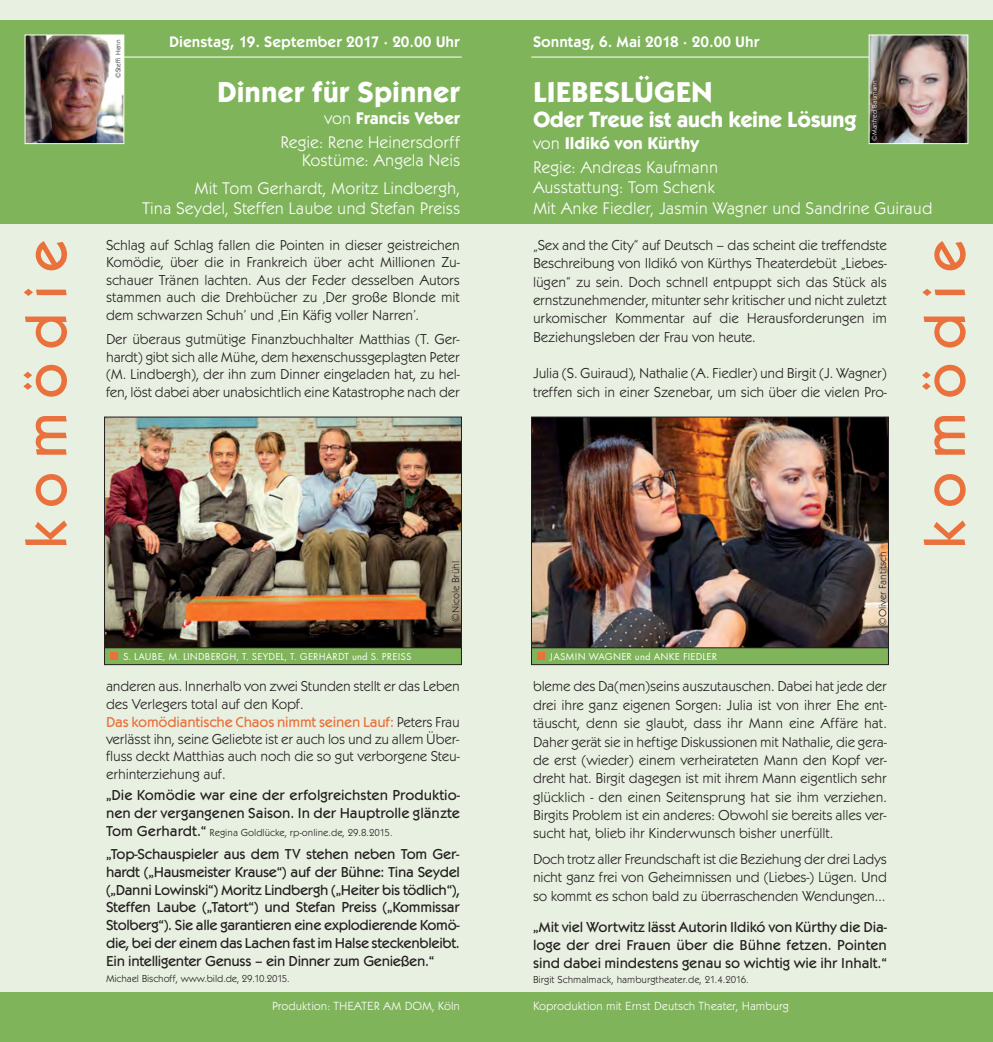
<style>
.page{position:relative;width:993px;height:1042px;background:#fff}
.page>*{position:absolute;margin:0;border:0;box-sizing:border-box;transform-origin:0 0}
.t1{font:500 59.5px "Kabel Itc T";letter-spacing:.22em;color:#ea713c}
.t2{font:700 29.75px "Kabel Itc T";color:#fff}
.t3{font:700 22.75px "Kabel Itc T";letter-spacing:-.02em;color:#fff}
.t4{font:17.5px/23.6px "Kabel Itc T";color:#fff;text-align:right}
.t5{font:600 15.75px "Kabel Itc T";color:#fff}
.t6{font:14.88px/18.4px "Kabel Itc T";letter-spacing:-.01em;color:#231f20;text-align:justify}
.t7{font:500 14.88px/17.8px "Kabel Itc T";letter-spacing:-.005em;color:#231f20;text-align:justify}
.t8{font:12.25px "Kabel Itc T";color:#fff}
.t9{font:10.5px "Kabel Itc T";letter-spacing:-.005em;color:#231f20}
.t10{font:10.5px "Futura T";letter-spacing:.015em;color:#fff}
.t11{font:7px "Kabel Itc T";letter-spacing:.015em;color:#fff}
.t12{font:7px "Kabel Itc T";letter-spacing:.015em;color:#231f20}
.s1{font-weight:700}
.s2{font-weight:500;color:#ea713c}
.s3{font-weight:500;font-size:14.88px}
</style>
<div class="page">
<div style="left:0;top:0;width:496px;height:1042px;background:#e8f0e1"></div>
<div style="left:0;top:20px;width:496px;height:203px;background:#80b45b"></div>
<div style="left:0;top:992px;width:497px;height:50px;background:#80b45b"></div>
<hr style="left:114px;top:57px;width:347px;height:1px;background:#fff">
<div style="left:496px;top:0;width:496px;height:1042px;background:#e8f0e1"></div>
<div style="left:496px;top:20px;width:496px;height:203px;background:#80b45b"></div>
<div style="left:496px;top:992px;width:496px;height:50px;background:#80b45b"></div>
<hr style="left:531px;top:57px;width:343px;height:1px;background:#fff">
<img style="left:106px;top:419px;width:353px;height:228px">
<div style="left:105px;top:648px;width:356px;height:16px;background:#80b45b"></div>
<div style="left:104px;top:647px;width:357px;height:18px;border:1px solid #231f20"></div>
<div style="left:111px;top:653px;width:7px;height:7px;background:#ea713c"></div>
<img style="left:533px;top:419px;width:353px;height:228px">
<div style="left:531px;top:648px;width:356px;height:16px;background:#80b45b"></div>
<div style="left:531px;top:647px;width:357px;height:18px;border:1px solid #231f20"></div>
<div style="left:537px;top:653px;width:8px;height:7px;background:#ea713c"></div>
<img style="left:870px;top:37px;width:95px;height:105px">
<div style="left:868px;top:35px;width:99px;height:109px;border:1px solid #fff"></div>
<img style="left:27px;top:37px;width:95px;height:105px">
<div style="left:25px;top:35px;width:99px;height:109px;border:1px solid #fff"></div>
<h1 class="t1" style="left:25px;top:549px;width:311px;rotate:-90deg">komödie</h1>
<p class="t12" style="left:116px;top:78px;width:41px;rotate:-90deg">©Steffi Henn</p>
<p class="t5" style="left:169px;top:36px;width:292px">Dienstag, 19. September 2017 · 20.00 Uhr</p>
<h2 class="t2" style="left:217px;top:81px;width:244px">Dinner für Spinner</h2>
<p class="t4" style="left:280px;top:108px;width:181px">von <span class="s1">Francis Veber<br></span>Regie: Rene Heinersdorff</p>
<p class="t4" style="left:194px;top:148px;width:267px;line-height:27.5px">Kostüme: Angela Neis<br>Mit Tom Gerhardt, Moritz Lindbergh,</p>
<p class="t4" style="left:142px;top:198px;width:319px">Tina Seydel, Steffen Laube und Stefan Preiss</p>
<p class="t6" style="left:106px;top:237px;width:355px;line-height:17.5px">Schlag auf Schlag fallen die Pointen in dieser geistreichen Komödie, über die in Frankreich über acht Millionen Zu&shy;schauer Tränen lachten. Aus der Feder desselben Autors stammen auch die Drehbücher zu ‚Der große Blonde mit dem schwarzen Schuh’ und ‚Ein Käfig voller Narren’.</p>
<p class="t6" style="left:106px;top:332px;width:355px;line-height:17.5px">Der überaus gutmütige Finanzbuchhalter Matthias (T. Ger&shy;hardt) gibt sich alle Mühe, dem hexenschussgeplagten Peter (M. Lindbergh), der ihn zum Dinner eingeladen hat, zu hel&shy;fen, löst dabei aber unabsichtlich eine Katastrophe nach der</p>
<p class="t10" style="left:123px;top:652px;width:290px">S. LAUBE, M. LINDBERGH, T. SEYDEL, T. GERHARDT und S. PREISS</p>
<p class="t9" style="left:452px;top:622px;width:62px;rotate:-90deg">©Nicole Brühl</p>
<p class="t6" style="left:106px;top:679px;width:355px;line-height:17.5px;text-align:left">anderen aus. Innerhalb von zwei Stunden stellt er das Leben des Verlegers total auf den Kopf.<br><span class="s2">Das komödiantische Chaos nimmt seinen Lauf:</span> Peters Frau verlässt ihn, seine Geliebte ist er auch los und zu allem Über&shy;fluss deckt Matthias auch noch die so gut verborgene Steu&shy;erhinterziehung auf.</p>
<p class="t7" style="left:106px;top:787px;width:355px">„Die Komödie war eine der erfolgreichsten Produktio&shy;nen der vergangenen Saison. In der Hauptrolle glänzte</p>
<p class="t9" style="left:106px;top:829px;width:288px"><span class="s3">Tom Gerhardt.“</span> Regina Goldlücke, rp-online.de, 29.8.2015.</p>
<p class="t7" style="left:106px;top:846px;width:355px">„Top-Schauspieler aus dem TV stehen neben Tom Ger&shy;hardt („Hausmeister Krause“) auf der Bühne: Tina Seydel („Danni Lowinski“) Moritz Lindbergh („Heiter bis tödlich“), Steffen Laube („Tatort“) und Stefan Preiss („Kommissar Stolberg“). Sie alle garantieren eine explodierende Komö&shy;die, bei der einem das Lachen fast im Halse steckenbleibt.<br>Ein intelligenter Genuss – ein Dinner zum Genießen.“</p>
<p class="t9" style="left:106px;top:975px;width:185px">Michael Bischoff, www.bild.de, 29.10.2015.</p>
<p class="t8" style="left:272px;top:1001px;width:189px">Produktion: THEATER AM DOM, Köln</p>
<p class="t5" style="left:533px;top:36px;width:228px">Sonntag, 6. Mai 2018 · 20.00 Uhr</p>
<h2 class="t2" style="left:533px;top:81px;width:181px">LIEBESLÜGEN</h2>
<h3 class="t3" style="left:533px;top:111px;width:325px">Oder Treue ist auch keine Lösung</h3>
<p class="t4" style="left:533px;top:133px;width:187px;text-align:left">von <span class="s1">Ildikó von Kürthy<br></span>Regie: Andreas Kaufmann</p>
<p class="t4" style="left:533px;top:179px;width:401px;line-height:20.1px;text-align:left">Ausstattung: Tom Schenk<br>Mit Anke Fiedler, Jasmin Wagner und Sandrine Guiraud</p>
<p class="t11" style="left:871px;top:141px;width:62px;rotate:-90deg">©Manfred Baumann</p>
<p class="t6" style="left:533px;top:237px;width:355px">„Sex and the City“ auf Deutsch – das scheint die treffendste Beschreibung von Ildikó von Kürthys Theaterdebüt „Liebes&shy;lügen“ zu sein. Doch schnell entpuppt sich das Stück als ernstzunehmender, mitunter sehr kritischer und nicht zuletzt urkomischer Kommentar auf die Herausforderungen im Beziehungsleben der Frau von heute.</p>
<p class="t6" style="left:533px;top:365px;width:355px">Julia (S. Guiraud), Nathalie (A. Fiedler) und Birgit (J. Wagner) treffen sich in einer Szenebar, um sich über die vielen Pro-</p>
<p class="t10" style="left:550px;top:652px;width:168px">JASMIN WAGNER und ANKE FIEDLER</p>
<p class="t9" style="left:878px;top:626px;width:76px;rotate:-90deg">©Oliver Fantitsch</p>
<p class="t6" style="left:533px;top:678px;width:355px">bleme des Da(men)seins auszutauschen. Dabei hat jede der drei ihre ganz eigenen Sorgen: Julia ist von ihrer Ehe ent&shy;täuscht, denn sie glaubt, dass ihr Mann eine Affäre hat.<br>Daher gerät sie in heftige Diskussionen mit Nathalie, die gera&shy;de erst (wieder) einem verheirateten Mann den Kopf ver&shy;dreht hat. Birgit dagegen ist mit ihrem Mann eigentlich sehr glücklich - den einen Seitensprung hat sie ihm verziehen.<br>Birgits Problem ist ein anderes: Obwohl sie bereits alles ver&shy;sucht hat, blieb ihr Kinderwunsch bisher unerfüllt.</p>
<p class="t6" style="left:533px;top:851px;width:355px">Doch trotz aller Freundschaft ist die Beziehung der drei Ladys nicht ganz frei von Geheimnissen und (Liebes-) Lügen. Und so kommt es schon bald zu überraschenden Wendungen…</p>
<p class="t7" style="left:533px;top:919px;width:355px">„Mit viel Wortwitz lässt Autorin Ildikó von Kürthy die Dia&shy;loge der drei Frauen über die Bühne fetzen. Pointen sind dabei mindestens genau so wichtig wie ihr Inhalt.“</p>
<p class="t9" style="left:533px;top:976px;width:217px">Birgit Schmalmack, hamburgtheater.de, 21.4.2016.</p>
<p class="t8" style="left:533px;top:1001px;width:257px">Koproduktion mit Ernst Deutsch Theater, Hamburg</p>
<h1 class="t1" style="left:923px;top:549px;width:311px;rotate:-90deg">komödie</h1>
</div>
